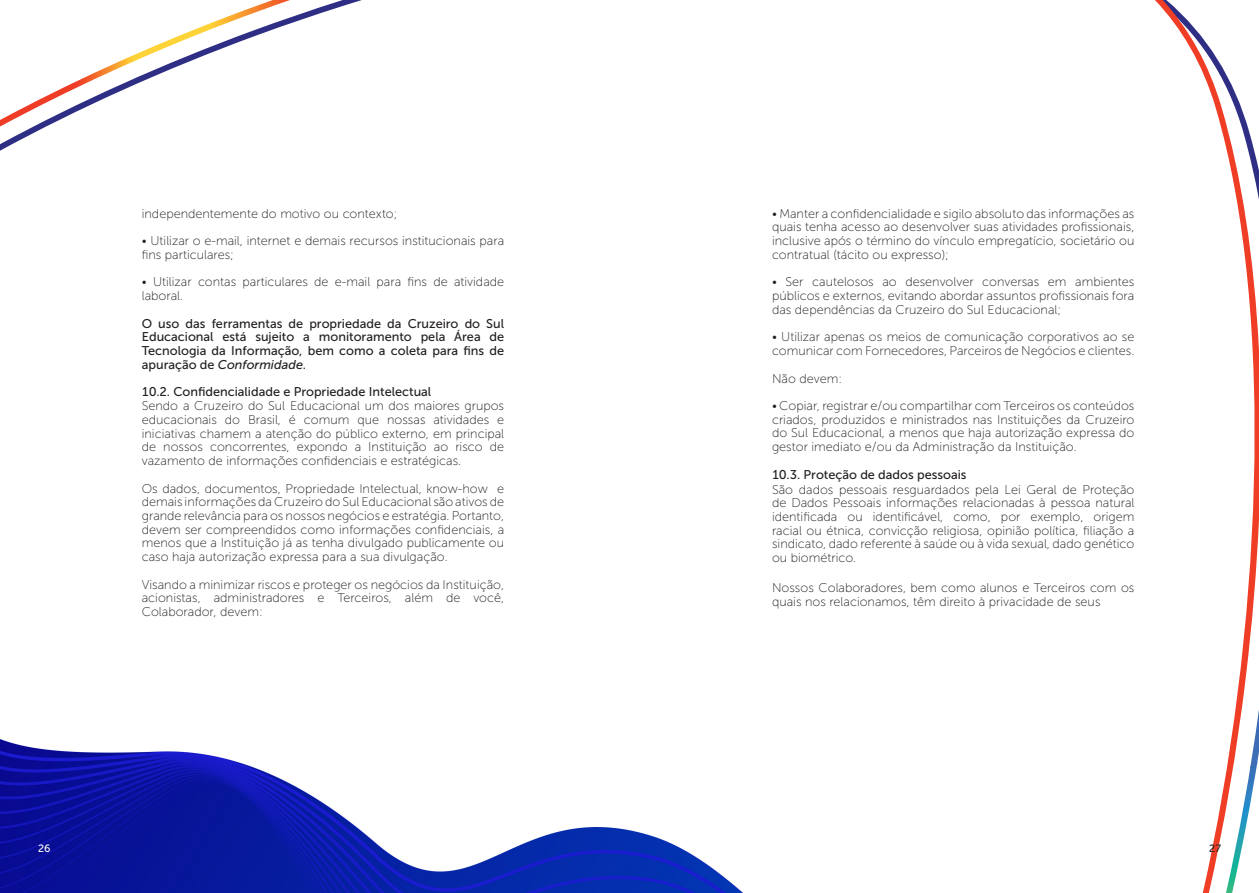
<style>
.page{position:relative;width:1259px;height:893px;background:#fff}
.page>*{position:absolute;margin:0;border:0;box-sizing:border-box;transform-origin:0 0}
.t1{font:12.75px/13.8px "Museo Sans 100";color:#231f20;text-align:justify}
.t2{font:12.75px/13.8px "Museo Sans 500";color:#231f20;text-align:justify}
.t3{font:10.5px "Museo Sans 500";color:#fff}
.t4{font:10.5px "Museo Sans 500";color:#231f20}
.s1{font-style:italic}
</style>
<div class="page">
<img style="left:0;top:739px;width:743px;height:154px">
<svg style="left:0;top:0;width:362px;height:151px"></svg>
<svg style="left:1155px;top:0;width:104px;height:893px"></svg>
<svg style="left:0;top:0;width:290px;height:127px"></svg>
<p class="t1" style="left:142px;top:206px;width:257px">independentemente do motivo ou contexto;</p>
<p class="t1" style="left:142px;top:234px;width:364px">• Utilizar o e-mail, internet e demais recursos institucionais para fins particulares;</p>
<p class="t1" style="left:142px;top:275px;width:364px">• Utilizar contas particulares de e-mail para fins de atividade laboral.</p>
<p class="t2" style="left:142px;top:316px;width:364px">O uso das ferramentas de propriedade da Cruzeiro do Sul Educacional está sujeito a monitoramento pela Área de Tecnologia da Informação, bem como a coleta para fins de apuração de <span class="s1">Conformidade</span>.</p>
<p class="t2" style="left:142px;top:385px;width:291px">10.2. Confidencialidade e Propriedade Intelectual</p>
<p class="t1" style="left:142px;top:399px;width:364px">Sendo a Cruzeiro do Sul Educacional um dos maiores grupos educacionais do Brasil, é comum que nossas atividades e iniciativas chamem a atenção do público externo, em principal de nossos concorrentes, expondo a Instituição ao risco de vazamento de informações confidenciais e estratégicas.</p>
<p class="t1" style="left:142px;top:481px;width:364px">Os dados, documentos, Propriedade Intelectual, know-how e demais informações da Cruzeiro do Sul Educacional são ativos de grande relevância para os nossos negócios e estratégia. Portanto, devem ser compreendidos como informações confidenciais, a menos que a Instituição já as tenha divulgado publicamente ou caso haja autorização expressa para a sua divulgação.</p>
<p class="t1" style="left:142px;top:578px;width:364px">Visando a minimizar riscos e proteger os negócios da Instituição, acionistas, administradores e Terceiros, além de você, Colaborador, devem:</p>
<p class="t1" style="left:772px;top:206px;width:364px">• Manter a confidencialidade e sigilo absoluto das informações as quais tenha acesso ao desenvolver suas atividades profissionais, inclusive após o término do vínculo empregatício, societário ou contratual (tácito ou expresso);</p>
<p class="t1" style="left:772px;top:275px;width:364px">• Ser cautelosos ao desenvolver conversas em ambientes públicos e externos, evitando abordar assuntos profissionais fora das dependências da Cruzeiro do Sul Educacional;</p>
<p class="t1" style="left:772px;top:330px;width:364px">• Utilizar apenas os meios de comunicação corporativos ao se comunicar com Fornecedores, Parceiros de Negócios e clientes.</p>
<p class="t1" style="left:772px;top:371px;width:72px">Não devem:</p>
<p class="t1" style="left:772px;top:399px;width:364px">• Copiar, registrar e/ou compartilhar com Terceiros os conteúdos criados, produzidos e ministrados nas Instituições da Cruzeiro do Sul Educacional, a menos que haja autorização expressa do gestor imediato e/ou da Administração da Instituição.</p>
<p class="t2" style="left:772px;top:467px;width:196px">10.3. Proteção de dados pessoais</p>
<p class="t1" style="left:772px;top:482px;width:364px">São dados pessoais resguardados pela Lei Geral de Proteção de Dados Pessoais informações relacionadas à pessoa natural identificada ou identificável, como, por exemplo, origem racial ou étnica, convicção religiosa, opinião política, filiação a sindicato, dado referente à saúde ou à vida sexual, dado genético ou biométrico.</p>
<p class="t1" style="left:772px;top:581px;width:364px">Nossos Colaboradores, bem como alunos e Terceiros com os quais nos relacionamos, têm direito à privacidade de seus</p>
<p class="t3" style="left:38px;top:843px;width:14px">26</p>
<p class="t4" style="left:1209px;top:843px;width:13px">27</p>
</div>
